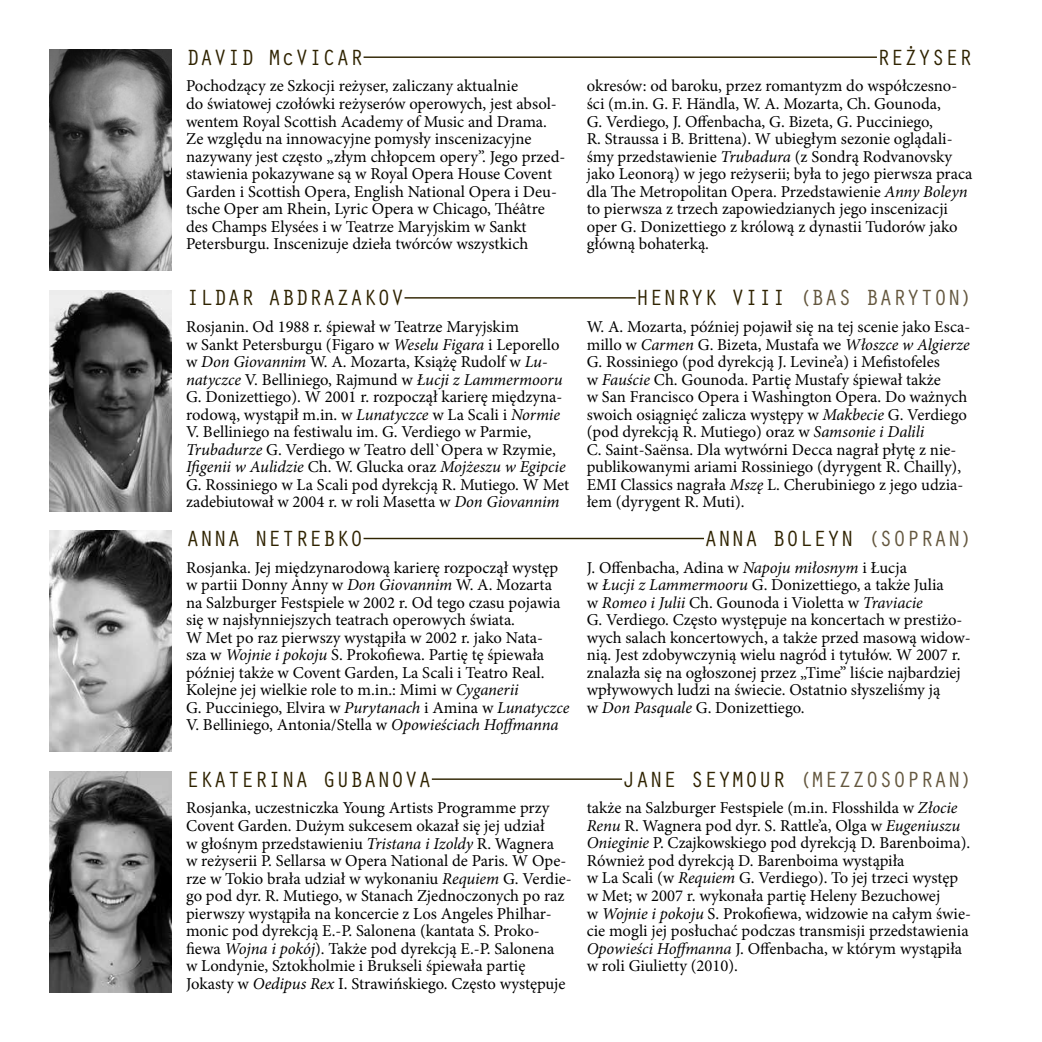
<style>
.page{position:relative;width:1042px;height:1042px;background:#fff}
.page>*{position:absolute;margin:0;border:0;box-sizing:border-box;transform-origin:0 0}
.t1{font:500 22.75px "Orator Pl";color:#2f2300}
.t2{font:500 22.75px "Orator Pl";color:#64573e}
.t3{font:16.62px/17.5px "Minion Pro";color:#000}
.s1{font-style:italic}
.s2{color:#2f2300}
.s3{color:#64573e}
</style>
<div class="page">
<hr style="left:363px;top:56px;width:514px;height:2px;background:#2f2300">
<hr style="left:432px;top:778px;width:190px;height:2px;background:#2f2300">
<hr style="left:363px;top:538px;width:341px;height:1px;background:#2f2300">
<img style="left:50px;top:50px;width:121px;height:220px">
<img style="left:50px;top:531px;width:121px;height:221px">
<img style="left:50px;top:771px;width:121px;height:221px">
<hr style="left:404px;top:297px;width:232px;height:2px;background:#2f2300">
<img style="left:50px;top:290px;width:121px;height:221px">
<h1 class="t1" style="left:186px;top:41px;width:179px">DAVID McVICAR</h1>
<h1 class="t1" style="left:877px;top:41px;width:97px">REŻYSER</h1>
<p class="t3" style="left:587px;top:77px;width:387px">okresów: od baroku, przez romantyzm do współczesno&shy;ści (m.in. G. F. Händla, W. A. Mozarta, Ch. Gounoda,<br>G. Verdiego, J. Offenbacha, G. Bizeta, G. Pucciniego,<br>R. Straussa i B. Brittena). W ubiegłym sezonie oglądali&shy;śmy przedstawienie <span class="s1">Trubadura</span> (z Sondrą Rodvanovsky jako Leonorą) w jego reżyserii; była to jego pierwsza praca dla The Metropolitan Opera. Przedstawienie <span class="s1">Anny Boleyn </span>to pierwsza z trzech zapowiedzianych jego inscenizacji oper G. Donizettiego z królową z dynastii Tudorów jako główną bohaterką.</p>
<p class="t3" style="left:186px;top:77px;width:381px">Pochodzący ze Szkocji reżyser, zaliczany aktualnie<br>do światowej czołówki reżyserów operowych, jest absol&shy;wentem Royal Scottish Academy of Music and Drama.<br>Ze względu na innowacyjne pomysły inscenizacyjne nazywany jest często „złym chłopcem opery”. Jego przed&shy;stawienia pokazywane są w Royal Opera House Covent Garden i Scottish Opera, English National Opera i Deu&shy;tsche Oper am Rhein, Lyric Opera w Chicago, Théâtre des Champs Elysées i w Teatrze Maryjskim w Sankt Petersburgu. Inscenizuje dzieła twórców wszystkich</p>
<h1 class="t1" style="left:186px;top:282px;width:220px">ILDAR ABDRAZAKOV</h1>
<h1 class="t2" style="left:636px;top:282px;width:338px"><span class="s2">HENRYK VIII</span> (BAS BARYTON)</h1>
<p class="t3" style="left:186px;top:318px;width:385px">Rosjanin. Od 1988 r. śpiewał w Teatrze Maryjskim<br>w Sankt Petersburgu (Figaro w <span class="s1">Weselu Figara</span> i Leporello w <span class="s1">Don Giovannim</span> W. A. Mozarta, Książę Rudolf w <span class="s1">Lu&shy;natyczce</span> V. Belliniego, Rajmund w <span class="s1">Łucji z Lammermooru </span>G. Donizettiego). W 2001 r. rozpoczął karierę międzyna&shy;rodową, wystąpił m.in. w <span class="s1">Lunatyczce</span> w La Scali i <span class="s1">Normie </span>V. Belliniego na festiwalu im. G. Verdiego w Parmie, <span class="s1">Trubadurze</span> G. Verdiego w Teatro dell`Opera w Rzymie, <span class="s1">Ifigenii w Aulidzie</span> Ch. W. Glucka oraz <span class="s1">Mojżeszu w Egipcie </span>G. Rossiniego w La Scali pod dyrekcją R. Mutiego. W Met zadebiutował w 2004 r. w roli Masetta w <span class="s1">Don Giovannim</span></p>
<p class="t3" style="left:587px;top:318px;width:385px">W. A. Mozarta, później pojawił się na tej scenie jako Esca&shy;millo w <span class="s1">Carmen</span> G. Bizeta, Mustafa we <span class="s1">Włoszce w Algierze </span>G. Rossiniego (pod dyrekcją J. Levine’a) i Mefistofeles<br>w <span class="s1">Fauście</span> Ch. Gounoda. Partię Mustafy śpiewał także<br>w San Francisco Opera i Washington Opera. Do ważnych swoich osiągnięć zalicza występy w <span class="s1">Makbecie</span> G. Verdiego (pod dyrekcją R. Mutiego) oraz w <span class="s1">Samsonie i Dalili<br></span>C. Saint-Saënsa. Dla wytwórni Decca nagrał płytę z nie&shy;publikowanymi ariami Rossiniego (dyrygent R. Chailly), EMI Classics nagrała <span class="s1">Mszę</span> L. Cherubiniego z jego udzia&shy;łem (dyrygent R. Muti).</p>
<h1 class="t1" style="left:186px;top:522px;width:179px">ANNA NETREBKO</h1>
<h1 class="t1" style="left:704px;top:522px;width:270px">ANNA BOLEYN <span class="s3">(SOPRAN)</span></h1>
<p class="t3" style="left:186px;top:559px;width:385px">Rosjanka. Jej międzynarodową karierę rozpoczął występ w partii Donny Anny w <span class="s1">Don Giovannim</span> W. A. Mozarta na Salzburger Festspiele w 2002 r. Od tego czasu pojawia się w najsłynniejszych teatrach operowych świata.<br>W Met po raz pierwszy wystąpiła w 2002 r. jako Nata-<br>sza w <span class="s1">Wojnie i pokoju</span> S. Prokofiewa. Partię tę śpiewała później także w Covent Garden, La Scali i Teatro Real.<br>Kolejne jej wielkie role to m.in.: Mimi w <span class="s1">Cyganerii<br></span>G. Pucciniego, Elvira w <span class="s1">Purytanach</span> i Amina w <span class="s1">Lunatyczce </span>V. Belliniego, Antonia/Stella w <span class="s1">Opowieściach Hoffmanna</span></p>
<p class="t3" style="left:587px;top:559px;width:385px">J. Offenbacha, Adina w <span class="s1">Napoju miłosnym</span> i Łucja<br>w <span class="s1">Łucji z Lammermooru</span> G. Donizettiego, a także Julia<br>w <span class="s1">Romeo i Julii</span> Ch. Gounoda i Violetta w <span class="s1">Traviacie<br></span>G. Verdiego. Często występuje na koncertach w prestiżo&shy;wych salach koncertowych, a także przed masową widow&shy;nią. Jest zdobywczynią wielu nagród i tytułów. W 2007 r. znalazła się na ogłoszonej przez „Time” liście najbardziej wpływowych ludzi na świecie. Ostatnio słyszeliśmy ją<br>w <span class="s1">Don Pasquale</span> G. Donizettiego.</p>
<h1 class="t1" style="left:186px;top:763px;width:247px">EKATERINA GUBANOVA</h1>
<h1 class="t2" style="left:622px;top:763px;width:352px"><span class="s2">JANE SEYMOUR</span> (MEZZOSOPRAN)</h1>
<p class="t3" style="left:587px;top:799px;width:386px">także na Salzburger Festspiele (m.in. Flosshilda w <span class="s1">Złocie Renu</span> R. Wagnera pod dyr. S. Rattle’a, Olga w <span class="s1">Eugeniuszu Onieginie</span> P. Czajkowskiego pod dyrekcją D. Barenboima).<br>Również pod dyrekcją D. Barenboima wystąpiła<br>w La Scali (w <span class="s1">Requiem</span> G. Verdiego). To jej trzeci występ w Met; w 2007 r. wykonała partię Heleny Bezuchowej<br>w <span class="s1">Wojnie i pokoju</span> S. Prokofiewa, widzowie na całym świe&shy;cie mogli jej posłuchać podczas transmisji przedstawienia <span class="s1">Opowieści Hoffmanna</span> J. Offenbacha, w którym wystąpiła w roli Giulietty (2010).</p>
<p class="t3" style="left:186px;top:799px;width:387px">Rosjanka, uczestniczka Young Artists Programme przy Covent Garden. Dużym sukcesem okazał się jej udział<br>w głośnym przedstawieniu <span class="s1">Tristana i Izoldy</span> R. Wagnera<br>w reżyserii P. Sellarsa w Opera National de Paris. W Ope&shy;rze w Tokio brała udział w wykonaniu <span class="s1">Requiem</span> G. Verdie&shy;go pod dyr. R. Mutiego, w Stanach Zjednoczonych po raz pierwszy wystąpiła na koncercie z Los Angeles Philhar&shy;monic pod dyrekcją E.-P. Salonena (kantata S. Proko&shy;fiewa <span class="s1">Wojna i pokój</span>). Także pod dyrekcją E.-P. Salonena<br>w Londynie, Sztokholmie i Brukseli śpiewała partię Jokasty w <span class="s1">Oedipus Rex</span> I. Strawińskiego. Często występuje</p>
</div>
